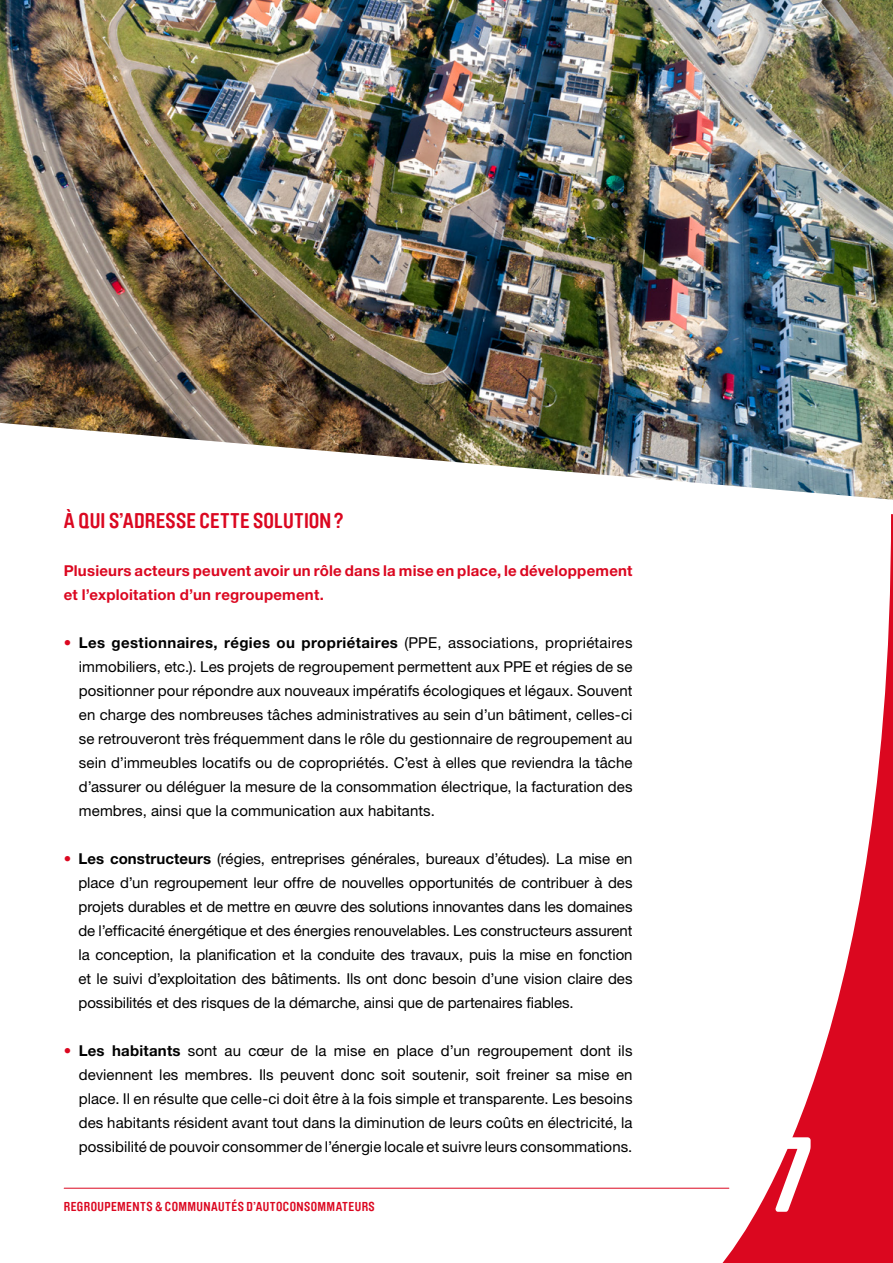
<style>
.page{position:relative;width:893px;height:1263px;background:#fff}
.page>*{position:absolute;margin:0;border:0;box-sizing:border-box;transform-origin:0 0}
.t1{font:700 105px "Brauer Neue Std";color:#fff}
.t2{font:700 21px "Brauer Neue Std";letter-spacing:.01em;color:#db0720}
.t3{font:15px/24px "Helvetica Neue LT Pro";letter-spacing:.005em;color:#000;text-align:justify}
.t4{font:700 15px/24px "Helvetica Neue LT Pro";letter-spacing:.015em;color:#db0720}
.t5{font:700 12.75px "Brauer Neue Std";letter-spacing:.03em;color:#db0720}
.s1{color:#db0720}
.s2{font-weight:700}
</style>
<div class="page">
<hr style="left:64px;top:1188px;width:665px;height:1px;background:#db0720">
<svg style="left:711px;top:514px;width:182px;height:749px"></svg>
<img style="left:0;top:0;width:893px;height:500px">
<h2 class="t2" style="left:64px;top:508px;width:281px">À QUI S’ADRESSE CETTE SOLUTION?</h2>
<p class="t4" style="left:64px;top:558px;width:570px">Plusieurs acteurs peuvent avoir un rôle dans la mise en place, le développement et l’exploitation d’un regroupement.</p>
<p class="t3" style="left:79px;top:630px;width:555px;text-indent:-15px"><span class="s1">•</span> <span class="s2">Les gestionnaires, régies ou propriétaires</span> (PPE, associations, propriétaires immobiliers, etc.). Les projets de regroupement permettent aux PPE et régies de se positionner pour répondre aux nouveaux impératifs écologiques et légaux. Souvent en charge des nombreuses tâches administratives au sein d’un bâtiment, celles-ci se retrouveront très fréquemment dans le rôle du gestionnaire de regroupement au sein d’immeubles locatifs ou de copropriétés. C’est à elles que reviendra la tâche d’assurer ou déléguer la mesure de la consommation électrique, la facturation des membres, ainsi que la communication aux habitants.</p>
<p class="t3" style="left:78px;top:846px;width:556px;text-indent:-15px"><span class="s1">•</span> <span class="s2">Les constructeurs</span> (régies, entreprises générales, bureaux d’études). La mise en place d’un regroupement leur offre de nouvelles opportunités de contribuer à des projets durables et de mettre en œuvre des solutions innovantes dans les domaines de l’efficacité énergétique et des énergies renouvelables. Les constructeurs assurent la conception, la planification et la conduite des travaux, puis la mise en fonction et le suivi d’exploitation des bâtiments. Ils ont donc besoin d’une vision claire des possibilités et des risques de la démarche, ainsi que de partenaires fiables.</p>
<p class="t3" style="left:79px;top:1038px;width:555px;text-indent:-15px"><span class="s1">•</span> <span class="s2">Les habitants</span> sont au cœur de la mise en place d’un regroupement dont ils deviennent les membres. Ils peuvent donc soit soutenir, soit freiner sa mise en place. Il en résulte que celle-ci doit être à la fois simple et transparente. Les besoins des habitants résident avant tout dans la diminution de leurs coûts en électricité, la possibilité de pouvoir consommer de l’énergie locale et suivre leurs consommations.</p>
<p class="t5" style="left:64px;top:1199px;width:312px">REGROUPEMENTS &amp; COMMUNAUTÉS D’AUTOCONSOMMATEURS</p>
<h1 class="t1" style="left:769px;top:1115px;width:45px">7</h1>
</div>
